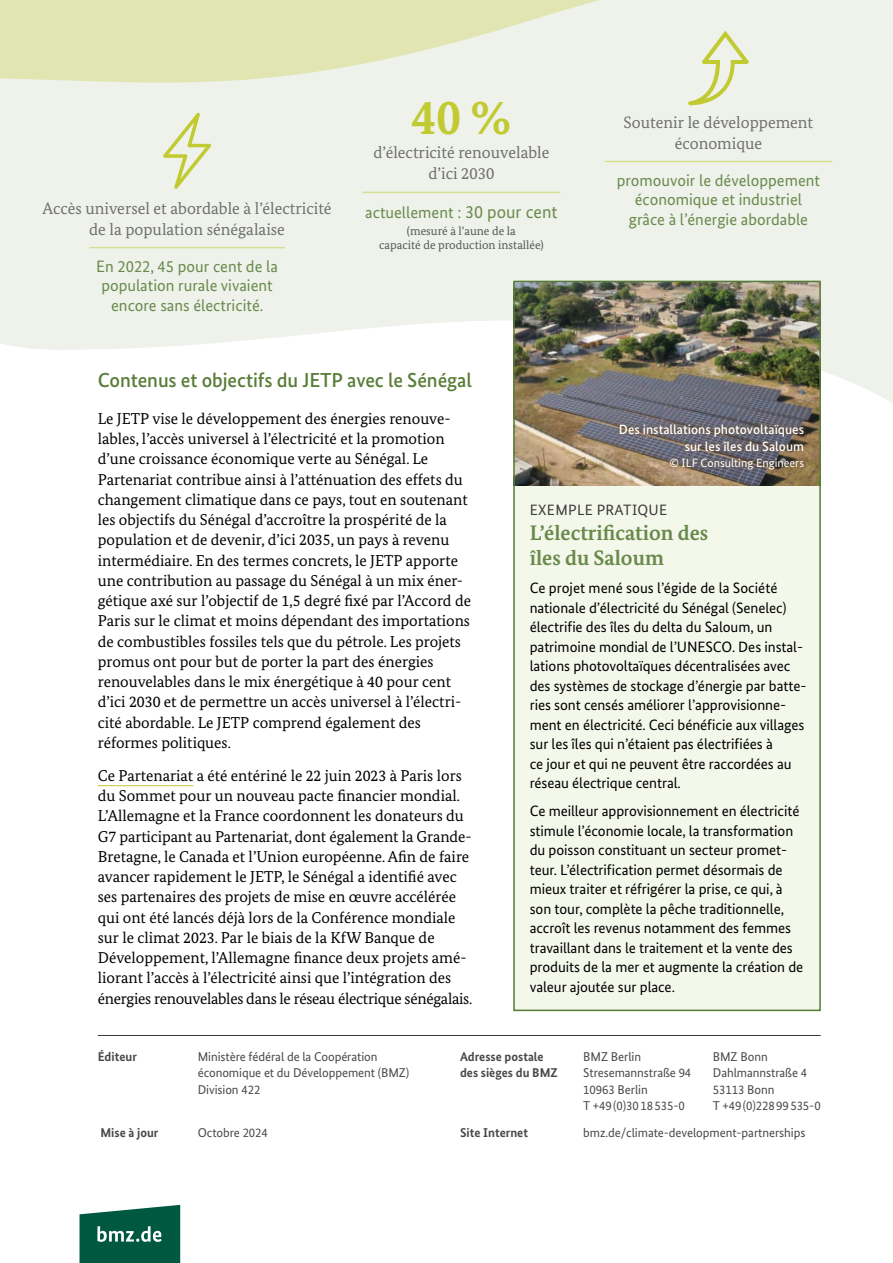
<style>
.page{position:relative;width:893px;height:1263px;background:#fff}
.page>*{position:absolute;margin:0;border:0;box-sizing:border-box;transform-origin:0 0}
.H1_H1{font:700 49.05px "Bundes Serif";color:#c1ca31}
.Vorlage_Infografik_Copytext{font:700 21px/25.2px "Bundes Serif";color:#6a8a4c}
.bmz_03_Headline_I{font:500 20.25px "Bundes Sans";letter-spacing:-.005em;color:#597d38}
.Absatzformat_4{font:16.5px/19.5px "Bundes Sans";color:#6a8a4c;text-align:center}
.Absatzformat_1{font:16.5px/21px "Bundes Serif";color:#6f6f6e;text-align:center}
.P_Text{font:15.75px/20.2px "Bundes Serif";color:#000}
.P_Text-2{font:15px/19.5px "Bundes Sans";letter-spacing:-.005em;color:#000}
.Vorlage_Infografik_Copytext-2{font:15px "Bundes Sans";letter-spacing:.02em;color:#3b3b3a}
.t1{font:500 13.5px/16.5px "Bundes Sans";color:#fff;text-align:right}
.t2{font:12.75px/16.5px "Bundes Sans";letter-spacing:-.005em;color:#494948}
.t3{font:700 12.75px/16.5px "Bundes Sans";color:#494948}
.Normal{font:12px/14.4px "Bundes Serif";color:#565656;text-align:center}
.t4{font:12px "Bundes Sans";color:#fff}
.s1{font-size:18px}
</style>
<div class="page">
<svg style="left:0;top:0;width:893px;height:403px;background:#f0f3ed"></svg>
<svg style="left:0;top:0;width:772px;height:84px;background:#e5eac8"></svg>
<hr style="left:98px;top:1035px;width:723px;height:1px;background:#3b3b3a">
<svg style="left:80px;top:1205px;width:100px;height:58px;background:#24705b"></svg>
<div style="left:514px;top:322px;width:306px;height:690px;background:#f4f8eb"></div>
<img style="left:516px;top:284px;width:302px;height:202px">
<hr style="left:98px;top:785px;width:95px;height:1px;background:#c1ca31">
<svg style="left:163px;top:113px;width:48px;height:76px;background:#e5eac6"></svg>
<hr style="left:89px;top:247px;width:196px;height:1px;background:#c1ca31">
<hr style="left:604px;top:161px;width:228px;height:1px;background:#c1ca31">
<div style="left:513px;top:281px;width:308px;height:730px;border:2px solid #597d38"></div>
<svg style="left:615px;top:419px;width:193px;height:54px;background:#716765"></svg>
<hr style="left:362px;top:192px;width:198px;height:1px;background:#c1ca31">
<svg style="left:689px;top:30px;width:60px;height:76px;background:#e5eac8"></svg>
<p class="Absatzformat_1" style="left:43px;top:197px;width:291px">Accès universel et abordable à l’électricité de la population sénégalaise</p>
<p class="Absatzformat_4" style="left:96px;top:256px;width:183px">En 2022, 45 pour cent de la population rurale vivaient encore sans électricité.</p>
<h1 class="H1_H1" style="left:412px;top:87px;width:100px">40 %</h1>
<p class="Absatzformat_1" style="left:373px;top:142px;width:177px">d’électricité renouvelable d’ici 2030</p>
<p class="Absatzformat_4" style="left:365px;top:202px;width:194px">actuellement : <span class="s1">30 pour cent</span></p>
<p class="Normal" style="left:379px;top:224px;width:166px">(mesuré à l’aune de la<br>capacité de production installée)</p>
<p class="Absatzformat_1" style="left:624px;top:112px;width:191px">Soutenir le développement économique</p>
<p class="Absatzformat_4" style="left:617px;top:170px;width:205px">promouvoir le développement économique et industriel grâce à l’énergie abordable</p>
<p class="bmz_03_Headline_I" style="left:98px;top:367px;width:376px">Contenus et objectifs du JETP avec le Sénégal</p>
<p class="P_Text" style="left:98px;top:408px;width:375px">Le JETP vise le développement des énergies renouve&shy;lables, l’accès universel à l’électricité et la promotion d’une croissance économique verte au Sénégal. Le Partenariat contribue ainsi à l’atténuation des effets du changement climatique dans ce pays, tout en soutenant les objectifs du Sénégal d’accroître la prospérité de la population et de devenir, d’ici 2035, un pays à revenu intermédiaire. En des termes concrets, le JETP apporte une contribution au passage du Sénégal à un mix éner&shy;gétique axé sur l’objectif de 1,5 degré fixé par l’Accord de Paris sur le climat et moins dépendant des importations de combustibles fossiles tels que du pétrole. Les projets promus ont pour but de porter la part des énergies renouvelables dans le mix énergétique à 40 pour cent d’ici 2030 et de permettre un accès universel à l’électri&shy;cité abordable. Le JETP comprend également des réformes politiques.</p>
<p class="P_Text" style="left:98px;top:765px;width:376px">Ce Partenariat a été entériné le 22 juin 2023 à Paris lors du Sommet pour un nouveau pacte financier mondial.<br>L’Allemagne et la France coordonnent les donateurs du G7 participant au Partenariat, dont également la Grande-Bretagne, le Canada et l’Union européenne. Afin de faire avancer rapidement le JETP, le Sénégal a identifié avec ses partenaires des projets de mise en œuvre accélérée qui ont été lancés déjà lors de la Conférence mondiale sur le climat 2023. Par le biais de la KfW Banque de Développement, l’Allemagne finance deux projets amé&shy;liorant l’accès à l’électricité ainsi que l’intégration des énergies renouvelables dans le réseau électrique sénégalais.</p>
<p class="t1" style="left:619px;top:421px;width:187px">Des installations photovoltaïques sur les îles du Saloum</p>
<p class="t4" style="left:669px;top:456px;width:136px">© ILF Consulting Engineers</p>
<p class="Vorlage_Infografik_Copytext-2" style="left:530px;top:500px;width:139px">EXEMPLE PRATIQUE</p>
<p class="Vorlage_Infografik_Copytext" style="left:530px;top:520px;width:180px">L’électrification des îles du Saloum</p>
<p class="P_Text-2" style="left:530px;top:578px;width:278px">Ce projet mené sous l’égide de la Société nationale d’électricité du Sénégal (Senelec) électrifie des îles du delta du Saloum, un patrimoine mondial de l’UNESCO. Des instal&shy;lations photovoltaïques décentralisées avec des systèmes de stockage d’énergie par batte&shy;ries sont censés améliorer l’approvisionne&shy;ment en électricité. Ceci bénéficie aux villages sur les îles qui n’étaient pas électrifiées à<br>ce jour et qui ne peuvent être raccordées au réseau électrique central.</p>
<p class="P_Text-2" style="left:530px;top:801px;width:275px">Ce meilleur approvisionnement en électricité stimule l’économie locale, la transformation du poisson constituant un secteur promet&shy;teur. L’électrification permet désormais de mieux traiter et réfrigérer la prise, ce qui, à son tour, complète la pêche traditionnelle, accroît les revenus notamment des femmes travaillant dans le traitement et la vente des produits de la mer et augmente la création de valeur ajoutée sur place.</p>
<p class="t3" style="left:98px;top:1048px;width:41px">Éditeur</p>
<p class="t2" style="left:198px;top:1048px;width:213px">Ministère fédéral de la Coopération économique et du Développement (BMZ)<br>Division 422</p>
<p class="t3" style="left:460px;top:1048px;width:99px">Adresse postale des sièges du BMZ</p>
<p class="t2" style="left:583px;top:1048px;width:110px">BMZ Berlin<br>Stresemannstraße 94<br>10963 Berlin<br>T +49(0)3018535-0</p>
<p class="t2" style="left:713px;top:1048px;width:109px">BMZ Bonn<br>Dahlmannstraße 4<br>53113 Bonn<br>T +49(0)22899535-0</p>
<p class="t3" style="left:100px;top:1124px;width:60px">Mise à jour</p>
<p class="t2" style="left:198px;top:1124px;width:72px">Octobre 2024</p>
<p class="t3" style="left:460px;top:1124px;width:70px">Site Internet</p>
<p class="t2" style="left:583px;top:1124px;width:224px">bmz.de/climate-development-partnerships</p>
</div>
